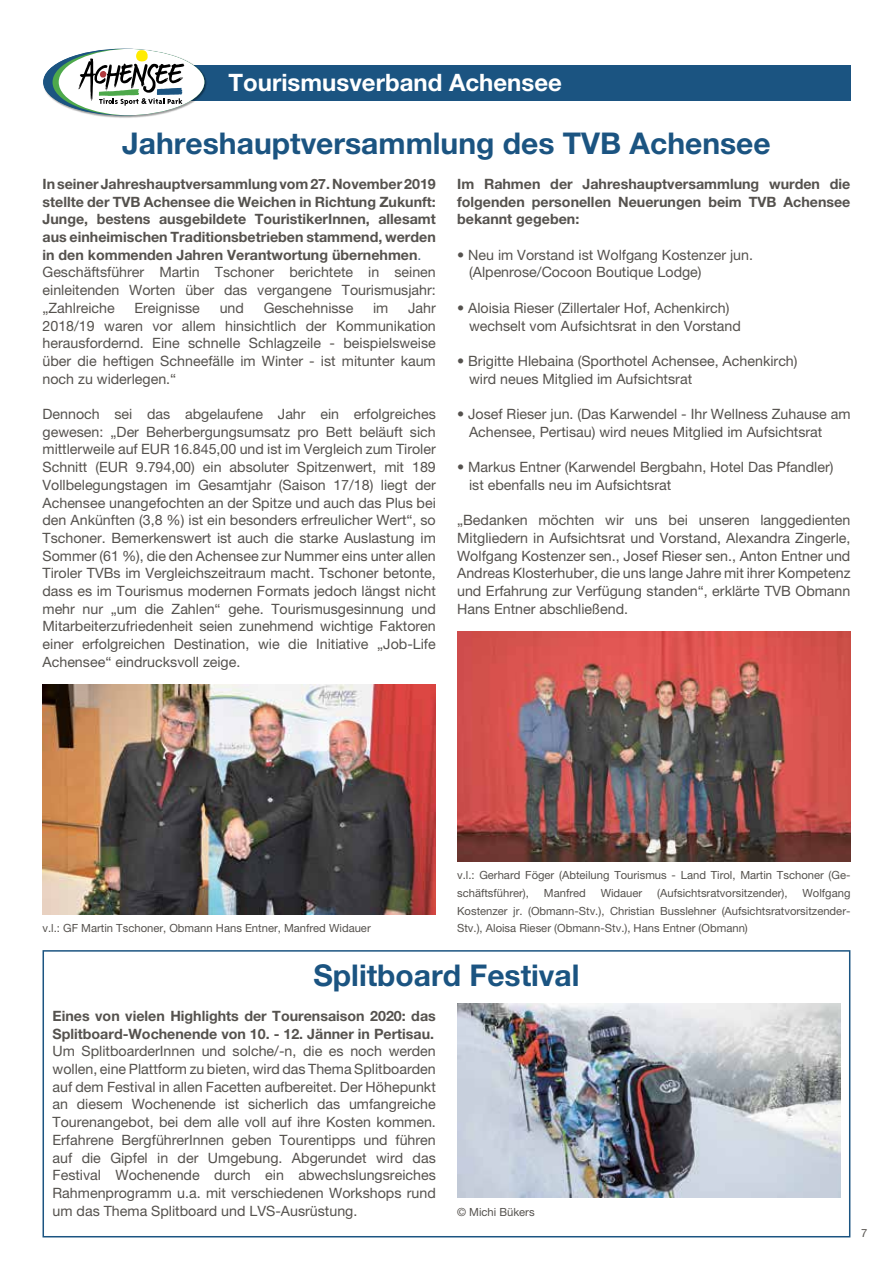
<style>
.page{position:relative;width:893px;height:1263px;background:#fff}
.page>*{position:absolute;margin:0;border:0;box-sizing:border-box;transform-origin:0 0}
.t1{font:700 30px "Helvetica Neue LT Pro";color:#1b5481}
.t2{font:700 24px "Helvetica Neue LT Pro";color:#fff}
.t3{font:14.25px/17.7px "Helvetica Neue LT Pro";color:#55524e}
.t4{font:700 14.25px/17.7px "Helvetica Neue LT Pro";color:#55524e}
.t5{font:11.25px/17.7px "Helvetica Neue LT Pro";color:#55524e}
.s1{font-weight:400;color:#466893}
.s2{font-weight:400}
</style>
<div class="page">
<div style="left:64px;top:65px;width:786px;height:35px;background:#1b5481"></div>
<img style="left:93px;top:48px;width:115px;height:70px">
<svg style="left:43px;top:49px;width:161px;height:66px"></svg>
<img style="left:43px;top:685px;width:393px;height:230px">
<img style="left:457px;top:631px;width:393px;height:231px">
<div style="left:43px;top:950px;width:807px;height:287px;border:2px solid #1b5481"></div>
<img style="left:457px;top:1003px;width:383px;height:195px">
<h2 class="t2" style="left:229px;top:68px;width:335px">Tourismusverband Achensee</h2>
<h1 class="t1" style="left:122px;top:124px;width:650px">Jahreshauptversammlung des TVB Achensee</h1>
<p class="t4" style="left:43px;top:175px;width:395px">In seiner Jahreshauptversammlung vom 27. November 2019 stellte der TVB Achensee die Weichen in Richtung Zukunft:<br>Junge, bestens ausgebildete TouristikerInnen, allesamt aus einheimischen Traditionsbetrieben stammend, werden in den kommenden Jahren Verantwortung übernehmen<span class="s1">.<br></span><span class="s2">Geschäftsführer Martin Tschoner berichtete in seinen einleitenden Worten über das vergangene Tourismusjahr: „Zahlreiche</span></p>
<p class="t4" style="left:457px;top:175px;width:395px;text-align:justify">Im Rahmen der Jahreshauptversammlung wurden die folgenden personellen Neuerungen beim TVB Achensee bekannt gegeben:</p>
<p class="t3" style="left:469px;top:246px;width:285px;text-indent:-12px">• Neu im Vorstand ist Wolfgang Kostenzer jun. (Alpenrose/Cocoon Boutique Lodge)</p>
<p class="t3" style="left:469px;top:299px;width:273px;text-indent:-12px">• Aloisia Rieser (Zillertaler Hof, Achenkirch) wechselt vom Aufsichtsrat in den Vorstand</p>
<p class="t3" style="left:469px;top:352px;width:330px;text-indent:-12px">• Brigitte Hlebaina (Sporthotel Achensee, Achenkirch) wird neues Mitglied im Aufsichtsrat</p>
<p class="t3" style="left:469px;top:405px;width:383px;text-indent:-12px">• Josef Rieser jun. (Das Karwendel - Ihr Wellness Zuhause am<br>Achensee, Pertisau) wird neues Mitglied im Aufsichtsrat</p>
<p class="t3" style="left:469px;top:458px;width:366px;text-indent:-12px">• Markus Entner (Karwendel Bergbahn, Hotel Das Pfandler) ist ebenfalls neu im Aufsichtsrat</p>
<p class="t3" style="left:457px;top:511px;width:395px;text-align:justify">„Bedanken möchten wir uns bei unseren langgedienten Mitgliedern in Aufsichtsrat und Vorstand, Alexandra Zingerle, Wolfgang Kostenzer sen., Josef Rieser sen., Anton Entner und Andreas Klosterhuber, die uns lange Jahre mit ihrer Kompetenz und Erfahrung zur Verfügung standen“, erklärte TVB Obmann Hans Entner abschließend.</p>
<p class="t3" style="left:135px;top:299px;width:67px">Ereignisse</p>
<p class="t3" style="left:220px;top:299px;width:26px">und</p>
<p class="t3" style="left:264px;top:299px;width:91px">Geschehnisse</p>
<p class="t3" style="left:373px;top:299px;width:17px">im</p>
<p class="t3" style="left:43px;top:299px;width:395px;text-align:justify;text-indent:366px">Jahr 2018/19 waren vor allem hinsichtlich der Kommunikation herausfordernd. Eine schnelle Schlagzeile - beispielsweise über die heftigen Schneefälle im Winter - ist mitunter kaum noch zu widerlegen.“</p>
<p class="t3" style="left:43px;top:405px;width:395px;text-align:justify">Dennoch sei das abgelaufene Jahr ein erfolgreiches gewesen: „Der Beherbergungsumsatz pro Bett beläuft sich mittlerweile auf EUR 16.845,00 und ist im Vergleich zum Tiroler Schnitt (EUR 9.794,00) ein absoluter Spitzenwert, mit 189<br>Vollbelegungstagen im Gesamtjahr (Saison 17/18) liegt der Achensee unangefochten an der Spitze und auch das Plus bei den Ankünften (3,8 %) ist ein besonders erfreulicher Wert“, so Tschoner. Bemerkenswert ist auch die starke Auslastung im Sommer (61 %), die den Achensee zur Nummer eins unter allen Tiroler TVBs im Vergleichszeitraum macht. Tschoner betonte, dass es im Tourismus modernen Formats jedoch längst nicht mehr nur „um die Zahlen“ gehe. Tourismusgesinnung und Mitarbeiterzufriedenheit seien zunehmend wichtige Faktoren einer erfolgreichen Destination, wie die Initiative „Job-Life Achensee“ eindrucksvoll zeige.</p>
<p class="t5" style="left:43px;top:919px;width:330px">v.l.: GF Martin Tschoner, Obmann Hans Entner, Manfred Widauer</p>
<p class="t5" style="left:457px;top:866px;width:395px">v.l.: Gerhard Föger (Abteilung Tourismus - Land Tirol, Martin Tschoner (Ge&shy;schäftsführer),</p>
<p class="t5" style="left:544px;top:884px;width:43px">Manfred</p>
<p class="t5" style="left:601px;top:884px;width:43px">Widauer</p>
<p class="t5" style="left:657px;top:884px;width:132px">(Aufsichtsratvorsitzender),</p>
<p class="t5" style="left:457px;top:884px;width:395px;text-align:justify;text-indent:345px">Wolfgang Kostenzer jr. (Obmann-Stv.), Christian Busslehner (Aufsichtsratvorsitzender-Stv.), Aloisa Rieser (Obmann-Stv.), Hans Entner (Obmann)</p>
<h1 class="t1" style="left:313px;top:956px;width:268px">Splitboard Festival</h1>
<p class="t4" style="left:53px;top:1007px;width:385px">Eines von vielen Highlights der Tourensaison 2020: das<br>Splitboard-Wochenende von 10. - 12. Jänner in Pertisau.</p>
<p class="t3" style="left:53px;top:1042px;width:385px;text-align:justify">Um SplitboarderInnen und solche/-n, die es noch werden wollen, eine Plattform zu bieten, wird das Thema Splitboarden auf dem Festival in allen Facetten aufbereitet. Der Höhepunkt an diesem Wochenende ist sicherlich das umfangreiche Tourenangebot, bei dem alle voll auf ihre Kosten kommen.<br>Erfahrene BergführerInnen geben Tourentipps und führen auf die Gipfel in der Umgebung. Abgerundet wird das Festival Wochenende durch ein abwechslungsreiches Rahmenprogramm u.a. mit verschiedenen Workshops rund um das Thema Splitboard und LVS-Ausrüstung.</p>
<p class="t5" style="left:457px;top:1203px;width:79px">© Michi Bükers</p>
<p class="t5" style="left:861px;top:1224px;width:8px">7</p>
</div>
